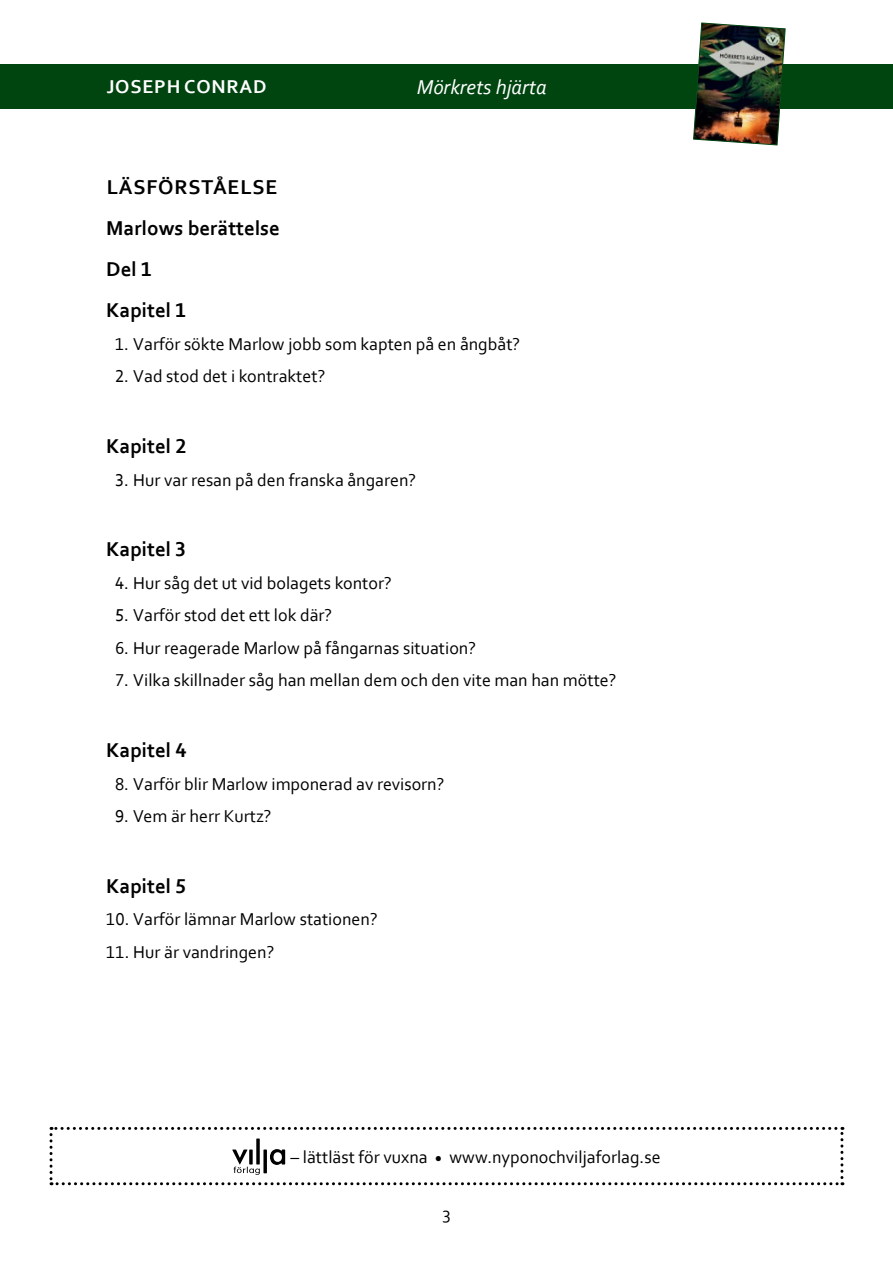
<style>
.page{position:relative;width:893px;height:1263px;background:#fff}
.page>*{position:absolute;margin:0;border:0;box-sizing:border-box;transform-origin:0 0}
.t1{font:700 21px/41px "Corbel";color:#000}
.t2{font:italic 21px "Corbel";color:#fff}
.t3{font:700 19.5px "Corbel";letter-spacing:.04em;color:#fff}
.t4{font:18px "Corbel";color:#000}
</style>
<div class="page">
<div style="left:0;top:64px;width:893px;height:44px;background:#004410"></div>
<img style="left:693px;top:23px;width:92px;height:122px">
<svg style="left:50px;top:1127px;width:793px;height:58px"></svg>
<p class="t3" style="left:107px;top:75px;width:161px">JOSEPH CONRAD</p>
<p class="t2" style="left:417px;top:74px;width:131px">Mörkrets hjärta</p>
<p class="t1" style="left:106px;top:166px;width:175px">LÄSFÖRSTÅELSE<br>Marlows berättelse<br>Del 1<br>Kapitel 1</p>
<p class="t4" style="left:115px;top:333px;width:407px">1. Varför sökte Marlow jobb som kapten på en ångbåt?</p>
<p class="t4" style="left:115px;top:365px;width:212px">2. Vad stod det i kontraktet?</p>
<p class="t1" style="left:106px;top:425px;width:82px">Kapitel 2</p>
<p class="t4" style="left:115px;top:468px;width:303px">3. Hur var resan på den franska ångaren?</p>
<p class="t1" style="left:106px;top:528px;width:81px">Kapitel 3</p>
<p class="t4" style="left:115px;top:572px;width:278px">4. Hur såg det ut vid bolagets kontor?</p>
<p class="t4" style="left:115px;top:604px;width:219px">5. Varför stod det ett lok där?</p>
<p class="t4" style="left:115px;top:637px;width:363px">6. Hur reagerade Marlow på fångarnas situation?</p>
<p class="t4" style="left:115px;top:669px;width:503px">7. Vilka skillnader såg han mellan dem och den vite man han mötte?</p>
<p class="t1" style="left:106px;top:729px;width:82px">Kapitel 4</p>
<p class="t4" style="left:115px;top:772px;width:331px">8. Varför blir Marlow imponerad av revisorn?</p>
<p class="t4" style="left:115px;top:805px;width:158px">9. Vem är herr Kurtz?</p>
<p class="t1" style="left:106px;top:865px;width:81px">Kapitel 5</p>
<p class="t4" style="left:106px;top:908px;width:273px">10. Varför lämnar Marlow stationen?</p>
<p class="t4" style="left:106px;top:941px;width:170px">11. Hur är vandringen?</p>
<p class="t4" style="left:291px;top:1146px;width:372px">– lättläst för vuxna <sub>•</sub> www.nyponochviljaforlag.se</p>
<p class="t4" style="left:442px;top:1202px;width:10px">3</p>
</div>
